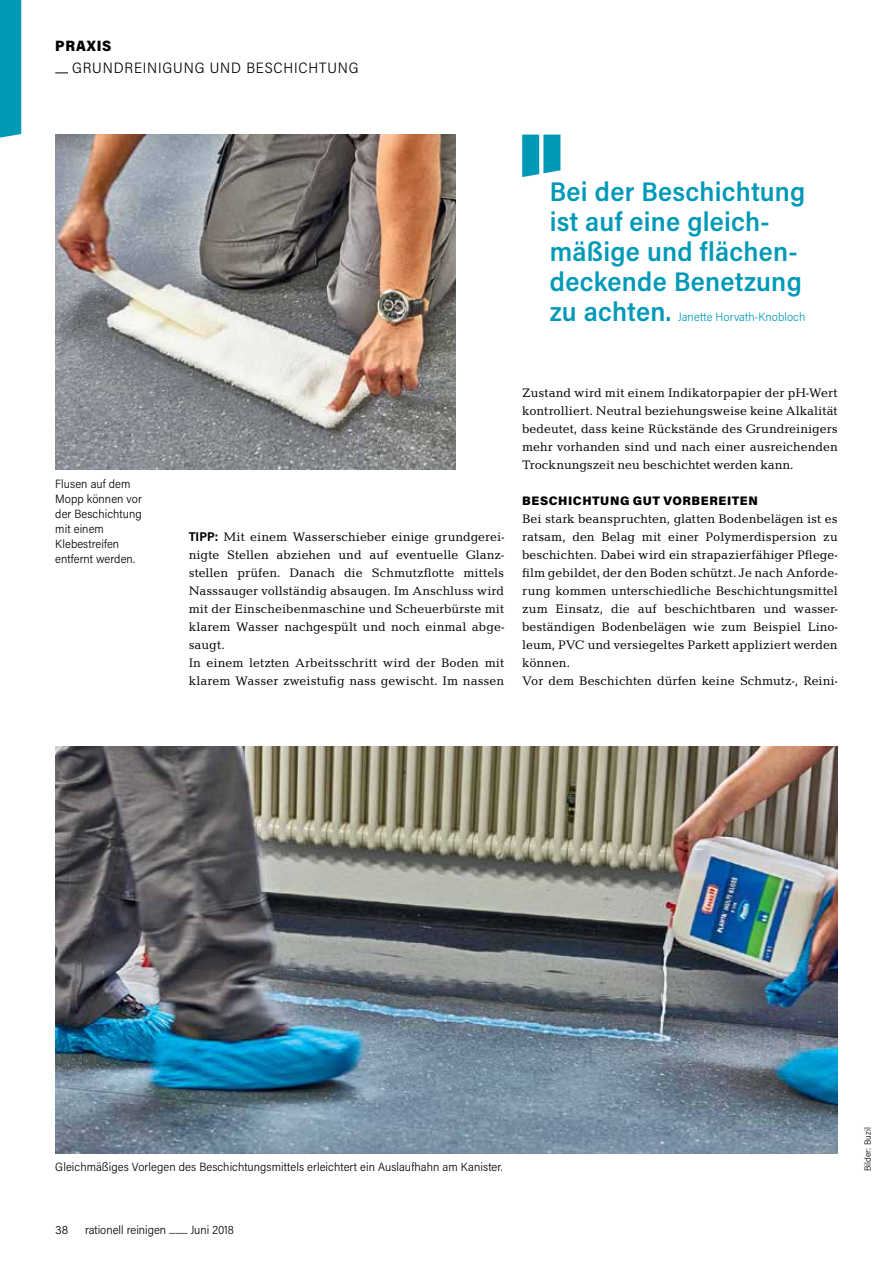
<style>
.page{position:relative;width:893px;height:1263px;background:#fff}
.page>*{position:absolute;margin:0;border:0;box-sizing:border-box;transform-origin:0 0}
.t1{font:600 27px/30px "Acumin Pro Semi Cond";letter-spacing:.01em;color:#0099b8}
.t2{font:300 15px "Acumin Pro Semi Cond";letter-spacing:.06em;color:#000}
.t3{font:900 15px "Acumin Pro Semi Cond";letter-spacing:.055em;color:#000}
.t4{font:12.75px/18px "Candida";color:#000}
.t5{font:900 12.3px "Acumin Pro";letter-spacing:.045em;color:#000}
.t6{font:300 12px/15px "Acumin Pro Semi Cond";letter-spacing:.005em;color:#000}
.t7{font:300 12px "Acumin Pro Semi Cond";color:#0099b8}
.t8{font:300 12px "Acumin Pro";color:#000}
.t9{font:300 9px "Acumin Pro Semi Cond";color:#000}
.s1{font-family:"Acumin Pro Semi Cond";font-weight:700}
</style>
<div class="page">
<div style="left:0;top:0;width:21px;height:138px;background:#0099b8"></div>
<svg style="left:55px;top:73px;width:13px;height:1px"></svg>
<svg style="left:522px;top:135px;width:38px;height:42px;background:#2fabc5"></svg>
<img style="left:55px;top:135px;width:400px;height:334px">
<img style="left:55px;top:746px;width:783px;height:407px">
<p class="t3" style="left:55px;top:35px;width:58px">PRAXIS</p>
<p class="t2" style="left:72px;top:58px;width:286px">Grundreinigung und Beschichtung</p>
<p class="t6" style="left:55px;top:475px;width:88px">Flusen auf dem<br>Mopp können vor der Beschichtung mit einem<br>Klebestreifen entfernt werden.</p>
<h1 class="t1" style="left:550px;top:176px;width:257px">Bei der Beschichtung ist auf eine gleich&shy;mäßige und flächen&shy;deckende Benetzung zu achten.</h1>
<p class="t7" style="left:678px;top:309px;width:129px">Janette Horvath-Knobloch</p>
<p class="t4" style="left:189px;top:528px;width:317px"><span class="s1">TI PP:</span> Mit einem Wasserschieber einige grundgerei&shy;nigte Stellen abziehen und auf eventuelle Glanz&shy;stellen prüfen. Danach die Schmutzflotte mittels Nasssauger vollständig absaugen. Im Anschluss wird mit der Einscheibenmaschine und Scheuerbürste mit klarem Wasser nachgespült und noch einmal abge&shy;saugt.<br>In einem letzten Arbeitsschritt wird der Boden mit klarem Wasser zweistufig nass gewischt. Im nassen</p>
<p class="t4" style="left:522px;top:384px;width:317px;text-align:justify">Zustand wird mit einem Indikatorpapier der pH-Wert kontrolliert. Neutral beziehungsweise keine Alkalität bedeutet, dass keine Rückstände des Grundreinigers mehr vorhanden sind und nach einer ausreichenden Trocknungszeit neu beschichtet werden kann.</p>
<p class="t5" style="left:522px;top:492px;width:237px">BESCHICHTUNG GUT VORBEREITEN</p>
<p class="t4" style="left:522px;top:510px;width:317px">Bei stark beanspruchten, glatten Bodenbelägen ist es ratsam, den Belag mit einer Polymerdispersion zu beschichten. Dabei wird ein strapazierfähiger Pflege&shy;film gebildet, der den Boden schützt. Je nach Anforde&shy;rung kommen unterschiedliche Beschichtungsmittel zum Einsatz, die auf beschichtbaren und wasser&shy;beständigen Bodenbelägen wie zum Beispiel Lino&shy;leum, PVC und versiegeltes Parkett appliziert werden können.<br>Vor dem Beschichten dürfen keine Schmutz-, Reini-</p>
<p class="t6" style="left:55px;top:1159px;width:449px">Gleichmäßiges Vorlegen des Beschichtungsmittels erleichtert ein Auslaufhahn am Kanister.</p>
<p class="t8" style="left:55px;top:1221px;width:14px">38</p>
<p class="t6" style="left:85px;top:1221px;width:150px">rationell reinigen ___ Juni 2018</p>
<p class="t9" style="left:861px;top:1171px;width:45px;rotate:-90deg">Bilder: Buzil</p>
</div>
